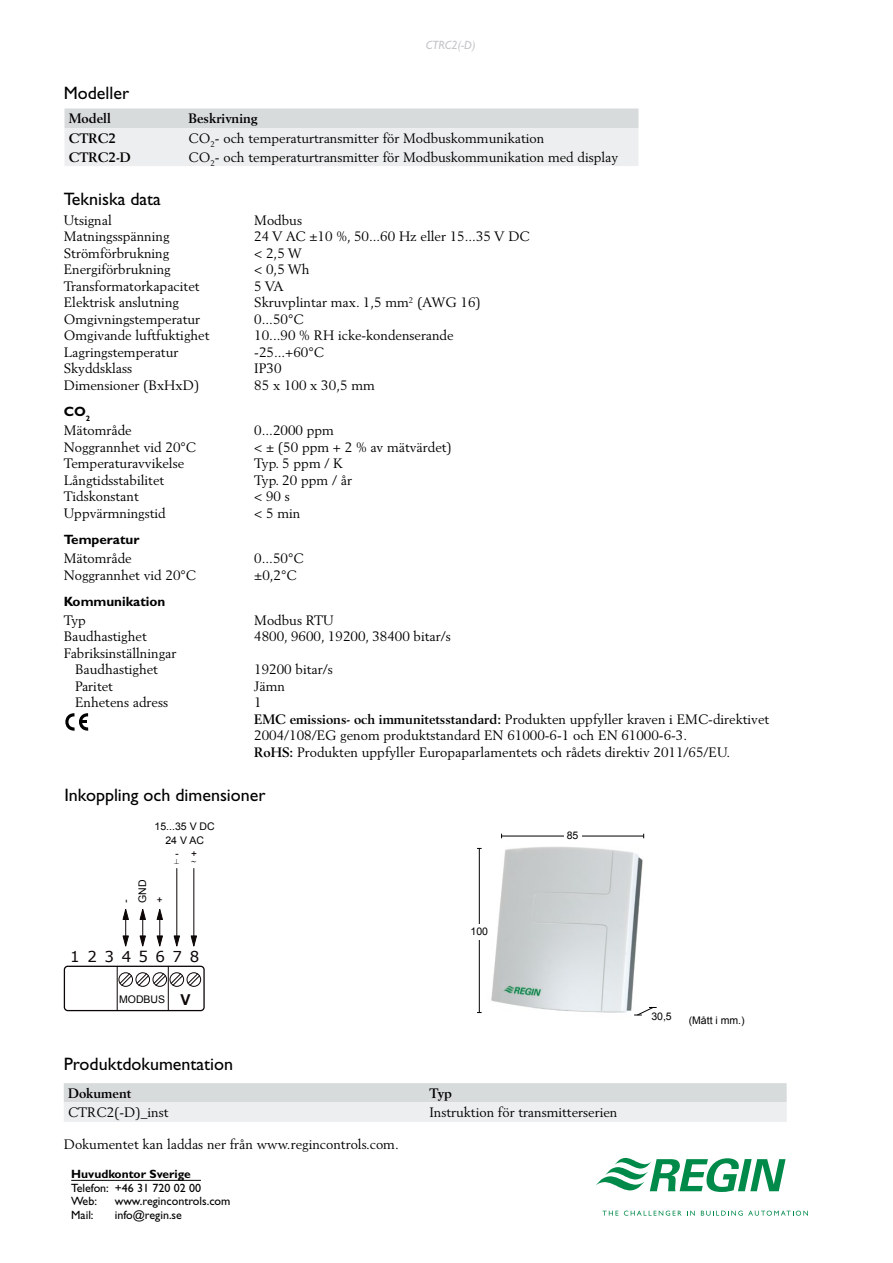
<style>
.page{position:relative;width:893px;height:1263px;background:#fff}
.page>*{position:absolute;margin:0;border:0;box-sizing:border-box;transform-origin:0 0}
.H_gill_mid{font:18px "Gill Sans";color:#000}
.t1{font:15px "Verdana";letter-spacing:.5em;color:#0d0606}
.t2{font:700 15px "Arial";color:#0d0606}
.body_2_tab{font:13.5px/16.5px "Berling";color:#000}
.body{font:13.5px "Berling";color:#000}
.H_berling_small_bold{font:700 13.5px "Berling";color:#000}
.H_gill_bold_small{font:700 13.5px "Gill Sans";color:#000}
.t3{font:12px/13.5px "Gill Sans";color:#000}
.t4{font:700 12px "Gill Sans";color:#000}
.t5{font:italic 12px "Gill Sans";color:#c3c5c8}
.brödtext_9_berling_t{font:10.5px "Arial";color:#000}
.installationstext{font:10.5px "Arial";color:#000}
.t6{font:italic 10.05px "Arial";color:#0d0606}
.s1{font-weight:700}
</style>
<div class="page">
<svg style="left:596px;top:1158px;width:190px;height:34px"></svg>
<svg style="left:602px;top:1211px;width:16px;height:4px"></svg>
<svg style="left:624px;top:1210px;width:57px;height:6px"></svg>
<svg style="left:687px;top:1211px;width:8px;height:4px"></svg>
<svg style="left:701px;top:1210px;width:107px;height:6px"></svg>
<hr style="left:71px;top:1180px;width:130px;height:1px;background:#000">
<svg style="left:64px;top:108px;width:574px;height:58px;background:#e6e7e8"></svg>
<svg style="left:65px;top:713px;width:23px;height:18px"></svg>
<hr style="left:176px;top:868px;width:1px;height:68px;background:#0d0606">
<hr style="left:193px;top:868px;width:1px;height:68px;background:#0d0606">
<div style="left:118px;top:972px;width:15px;height:15px;border:1px solid #0d0606;border-radius:50%"></div>
<div style="left:136px;top:972px;width:14px;height:15px;border:1px solid #0d0606;border-radius:50%"></div>
<div style="left:153px;top:972px;width:14px;height:15px;border:1px solid #0d0606;border-radius:50%"></div>
<div style="left:170px;top:972px;width:14px;height:15px;border:1px solid #0d0606;border-radius:50%"></div>
<svg style="left:119px;top:973px;width:82px;height:13px"></svg>
<div style="left:187px;top:972px;width:14px;height:15px;border:1px solid #0d0606;border-radius:50%"></div>
<div style="left:64px;top:966px;width:141px;height:45px;border:1px solid #0d0606;border-radius:3px"></div>
<hr style="left:117px;top:966px;width:1px;height:44px;background:#0d0606">
<hr style="left:168px;top:966px;width:1px;height:44px;background:#0d0606">
<svg style="left:173px;top:935px;width:7px;height:12px"></svg>
<svg style="left:190px;top:935px;width:7px;height:12px"></svg>
<svg style="left:122px;top:909px;width:7px;height:38px"></svg>
<svg style="left:139px;top:909px;width:7px;height:38px"></svg>
<svg style="left:156px;top:909px;width:7px;height:38px"></svg>
<svg style="left:64px;top:1083px;width:723px;height:39px;background:#e2e4e5"></svg>
<img style="left:477px;top:847px;width:166px;height:167px">
<hr style="left:479px;top:848px;width:1px;height:164px;background:#000">
<div style="left:471px;top:924px;width:17px;height:15px;background:#fff"></div>
<hr style="left:501px;top:836px;width:143px;height:1px;background:#000">
<div style="left:564px;top:828px;width:17px;height:16px;background:#fff"></div>
<svg style="left:634px;top:1006px;width:23px;height:10px"></svg>
<p class="t5" style="left:426px;top:39px;width:51px">CTRC2(-D)</p>
<p class="H_gill_mid" style="left:64px;top:82px;width:67px">Modeller</p>
<p class="H_berling_small_bold" style="left:69px;top:110px;width:44px">Modell</p>
<p class="H_berling_small_bold" style="left:189px;top:110px;width:71px">Beskrivning</p>
<p class="H_berling_small_bold" style="left:69px;top:130px;width:49px">CTRC2</p>
<p class="body" style="left:189px;top:130px;width:357px">CO<sub>2</sub>- och temperaturtransmitter för Modbuskommunikation</p>
<p class="H_berling_small_bold" style="left:69px;top:149px;width:64px">CTRC2-D</p>
<p class="body" style="left:189px;top:149px;width:431px">CO<sub>2</sub>- och temperaturtransmitter för Modbuskommunikation med display</p>
<p class="H_gill_mid" style="left:64px;top:188px;width:99px">Tekniska data</p>
<p class="body_2_tab" style="left:64px;top:211px;width:50px">Utsignal</p>
<p class="body_2_tab" style="left:254px;top:211px;width:49px">Modbus</p>
<p class="body_2_tab" style="left:64px;top:228px;width:107px">Matningsspänning</p>
<p class="body_2_tab" style="left:254px;top:228px;width:277px">24 V AC ±10 %, 50...60 Hz eller 15...35 V DC</p>
<p class="body_2_tab" style="left:64px;top:244px;width:107px">Strömförbrukning</p>
<p class="body_2_tab" style="left:254px;top:244px;width:49px">&lt; 2,5 W</p>
<p class="body_2_tab" style="left:64px;top:261px;width:109px">Energiförbrukning</p>
<p class="body_2_tab" style="left:254px;top:261px;width:57px">&lt; 0,5 Wh</p>
<p class="body_2_tab" style="left:64px;top:277px;width:137px">Transformatorkapacitet</p>
<p class="body_2_tab" style="left:254px;top:277px;width:31px">5 VA</p>
<p class="body_2_tab" style="left:64px;top:294px;width:117px">Elektrisk anslutning</p>
<p class="body_2_tab" style="left:254px;top:294px;width:228px">Skruvplintar max. 1,5 mm<sup>2</sup> (AWG 16)</p>
<p class="body_2_tab" style="left:64px;top:310px;width:138px">Omgivningstemperatur</p>
<p class="body_2_tab" style="left:254px;top:310px;width:51px">0...50°C</p>
<p class="body_2_tab" style="left:64px;top:327px;width:147px">Omgivande luftfuktighet</p>
<p class="body_2_tab" style="left:254px;top:327px;width:201px">10...90 % RH icke-kondenserande</p>
<p class="body_2_tab" style="left:64px;top:343px;width:116px">Lagringstemperatur</p>
<p class="body_2_tab" style="left:254px;top:343px;width:71px">-25...+60°C</p>
<p class="body_2_tab" style="left:64px;top:360px;width:70px">Skyddsklass</p>
<p class="body_2_tab" style="left:254px;top:360px;width:29px">IP30</p>
<p class="body_2_tab" style="left:64px;top:376px;width:137px">Dimensioner (BxHxD)</p>
<p class="body_2_tab" style="left:254px;top:376px;width:122px">85 x 100 x 30,5 mm</p>
<p class="H_gill_bold_small" style="left:64px;top:404px;width:28px">CO<sub>2</sub></p>
<p class="body_2_tab" style="left:64px;top:422px;width:69px">Mätområde</p>
<p class="body_2_tab" style="left:254px;top:422px;width:81px">0...2000 ppm</p>
<p class="body_2_tab" style="left:64px;top:438px;width:134px">Noggrannhet vid 20°C</p>
<p class="body_2_tab" style="left:254px;top:438px;width:199px">&lt; ± (50 ppm + 2 % av mätvärdet)</p>
<p class="body_2_tab" style="left:64px;top:455px;width:122px">Temperaturavvikelse</p>
<p class="body_2_tab" style="left:254px;top:455px;width:90px">Typ. 5 ppm / K</p>
<p class="body_2_tab" style="left:64px;top:471px;width:102px">Långtidsstabilitet</p>
<p class="body_2_tab" style="left:254px;top:471px;width:99px">Typ. 20 ppm / år</p>
<p class="body_2_tab" style="left:64px;top:488px;width:77px">Tidskonstant</p>
<p class="body_2_tab" style="left:254px;top:488px;width:37px">&lt; 90 s</p>
<p class="body_2_tab" style="left:64px;top:504px;width:104px">Uppvärmningstid</p>
<p class="body_2_tab" style="left:254px;top:504px;width:48px">&lt; 5 min</p>
<p class="H_gill_bold_small" style="left:64px;top:532px;width:77px">Temperatur</p>
<p class="body_2_tab" style="left:64px;top:550px;width:69px">Mätområde</p>
<p class="body_2_tab" style="left:254px;top:550px;width:51px">0...50°C</p>
<p class="body_2_tab" style="left:64px;top:566px;width:134px">Noggrannhet vid 20°C</p>
<p class="body_2_tab" style="left:254px;top:566px;width:44px">±0,2°C</p>
<p class="H_gill_bold_small" style="left:64px;top:594px;width:103px">Kommunikation</p>
<p class="body_2_tab" style="left:64px;top:612px;width:24px">Typ</p>
<p class="body_2_tab" style="left:254px;top:612px;width:81px">Modbus RTU</p>
<p class="body_2_tab" style="left:64px;top:628px;width:84px">Baudhastighet</p>
<p class="body_2_tab" style="left:254px;top:628px;width:198px">4800, 9600, 19200, 38400 bitar/s</p>
<p class="body_2_tab" style="left:64px;top:645px;width:114px">Fabriksinställningar</p>
<p class="body_2_tab" style="left:75px;top:661px;width:84px">Baudhastighet</p>
<p class="body_2_tab" style="left:254px;top:661px;width:80px">19200 bitar/s</p>
<p class="body_2_tab" style="left:75px;top:678px;width:40px">Paritet</p>
<p class="body_2_tab" style="left:254px;top:678px;width:32px">Jämn</p>
<p class="body_2_tab" style="left:75px;top:694px;width:94px">Enhetens adress</p>
<p class="body_2_tab" style="left:254px;top:694px;width:9px">1</p>
<p class="body_2_tab" style="left:254px;top:711px;width:516px"><span class="s1">EMC emissions- och immunitetsstandard:</span> Produkten uppfyller kraven i EMC-direktivet<br>2004/108/EG genom produktstandard EN 61000-6-1 och EN 61000-6-3.</p>
<p class="body_2_tab" style="left:254px;top:744px;width:478px"><span class="s1">RoHS:</span> Produkten uppfyller Europaparlamentets och rådets direktiv 2011/65/EU.</p>
<p class="H_gill_mid" style="left:64px;top:785px;width:203px">Inkoppling och dimensioner</p>
<p class="brödtext_9_berling_t" style="left:155px;top:819px;width:62px">15...35 V DC</p>
<p class="brödtext_9_berling_t" style="left:165px;top:834px;width:40px">24 V AC</p>
<p class="t6" style="left:119px;top:903px;width:5px;rotate:-90deg">-</p>
<p class="brödtext_9_berling_t" style="left:135px;top:903px;width:25px;rotate:-90deg">GND</p>
<p class="t6" style="left:153px;top:903px;width:7px;rotate:-90deg">+</p>
<p class="t6" style="left:175px;top:847px;width:23px">- +</p>
<p class="t1" style="left:70px;top:946px;width:130px">12345678</p>
<p class="brödtext_9_berling_t" style="left:119px;top:993px;width:48px">MODBUS</p>
<p class="t2" style="left:181px;top:990px;width:12px">V</p>
<p class="installationstext" style="left:471px;top:924px;width:19px">100</p>
<p class="installationstext" style="left:567px;top:829px;width:13px">85</p>
<p class="H_gill_mid" style="left:64px;top:1053px;width:171px">Produktdokumentation</p>
<p class="H_berling_small_bold" style="left:68px;top:1085px;width:65px">Dokument</p>
<p class="H_berling_small_bold" style="left:429px;top:1085px;width:24px">Typ</p>
<p class="body" style="left:68px;top:1104px;width:102px">CTRC2(-D)_inst</p>
<p class="body" style="left:429px;top:1104px;width:189px">Instruktion för transmitterserien</p>
<p class="body" style="left:64px;top:1136px;width:336px">Dokumentet kan laddas ner från www.regincontrols.com.</p>
<p class="t4" style="left:71px;top:1167px;width:121px">Huvudkontor Sverige</p>
<p class="t3" style="left:71px;top:1181px;width:131px">Telefon: +46 31 720 02 00<br>Web:</p>
<p class="t3" style="left:115px;top:1194px;width:117px">www.regincontrols.com</p>
<p class="t3" style="left:71px;top:1208px;width:24px">Mail:</p>
<p class="t3" style="left:115px;top:1208px;width:69px">info@regin.se</p>
<p class="installationstext" style="left:651px;top:1009px;width:22px">30,5</p>
<p class="installationstext" style="left:689px;top:1013px;width:57px">(Mått i mm.)</p>
</div>
